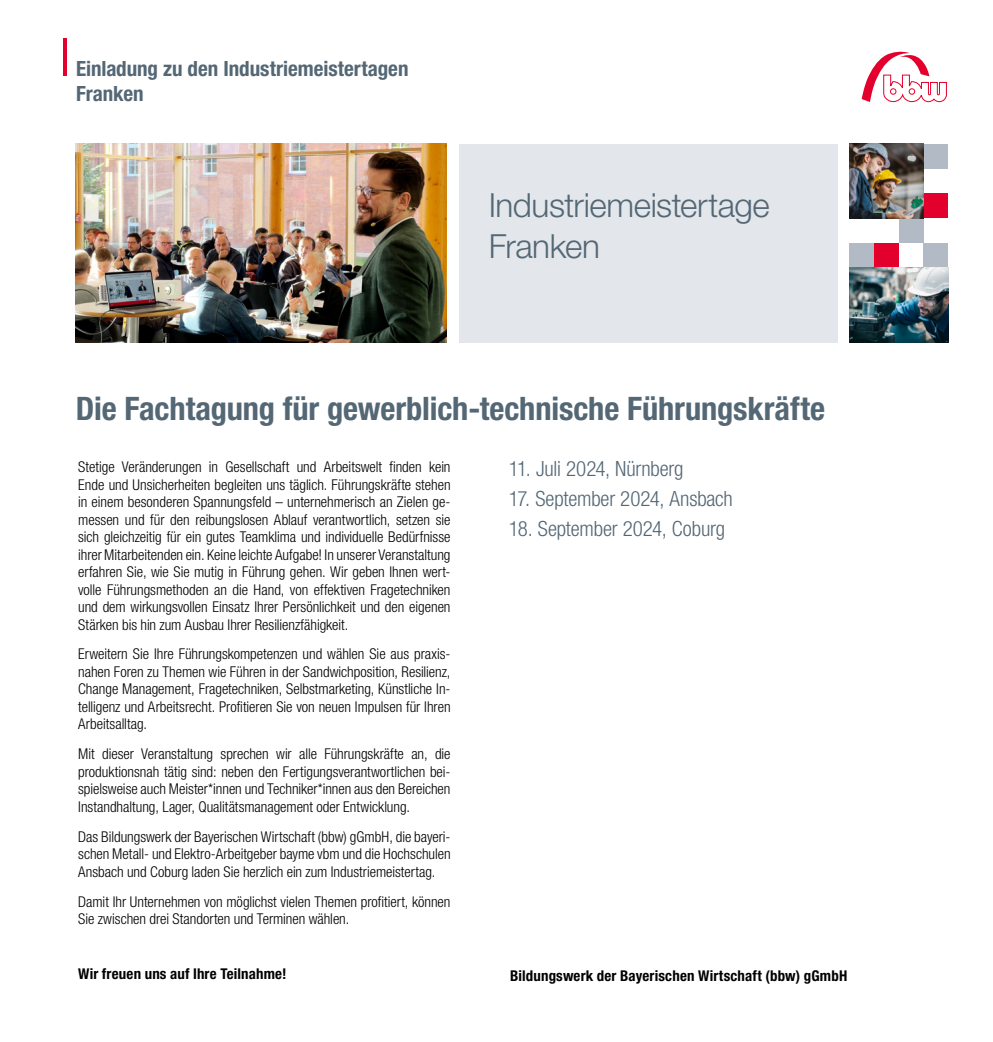
<style>
.page{position:relative;width:993px;height:1042px;background:#fff}
.page>*{position:absolute;margin:0;border:0;box-sizing:border-box;transform-origin:0 0}
.t1{font:300 52.5px "Helvetica Neue LT Pro";color:#e4002c}
.t2{font:300 33.25px/40.2px "Helvetica Neue LT Pro";letter-spacing:-.015em;color:#546775}
.t3{font:700 condensed 32.38px "Helvetica Neue LT Pro";letter-spacing:-.005em;color:#546775}
.t4{font:300 condensed 21px "Helvetica Neue LT Pro";letter-spacing:-.01em;color:#546775}
.t5{font:700 condensed 21px/25.4px "Helvetica Neue LT Pro";color:#546775}
.t6{font:300 condensed 14.88px/17.5px "Helvetica Neue LT Pro";letter-spacing:-.005em;color:#000;text-align:justify}
.t7{font:700 condensed 14.88px "Helvetica Neue LT Pro";letter-spacing:.01em;color:#000}
</style>
<div class="page">
<img style="left:76px;top:144px;width:370px;height:198px">
<div style="left:459px;top:144px;width:378px;height:198px;background:#e3e7eb"></div>
<div style="left:923px;top:193px;width:24px;height:25px;background:#e4002c"></div>
<div style="left:873px;top:243px;width:25px;height:25px;background:#e4002c"></div>
<div style="left:923px;top:144px;width:24px;height:25px;background:#b2bbc5"></div>
<div style="left:923px;top:243px;width:24px;height:25px;background:#b2bbc5"></div>
<div style="left:898px;top:218px;width:25px;height:25px;background:#b2bbc5"></div>
<div style="left:848px;top:243px;width:25px;height:25px;background:#b2bbc5"></div>
<svg style="left:861px;top:51px;width:86px;height:52px"></svg>
<img style="left:849px;top:268px;width:98px;height:74px">
<img style="left:849px;top:144px;width:74px;height:74px">
<h1 class="t1" style="left:60px;top:25px;width:11px">l</h1>
<h3 class="t5" style="left:76px;top:56px;width:334px">Einladung zu den Industriemeistertagen<br>Franken</h3>
<h2 class="t2" style="left:488px;top:185px;width:282px">Industriemeistertage<br>Franken</h2>
<h3 class="t3" style="left:76px;top:389px;width:750px">Die Fachtagung für gewerblich-technische Führungskräfte</h3>
<p class="t6" style="left:78px;top:458px;width:374px">Stetige Veränderungen in Gesellschaft und Arbeitswelt finden kein Ende und Unsicherheiten begleiten uns täglich. Führungskräfte stehen in einem besonderen Spannungsfeld – unternehmerisch an Zielen ge&shy;messen und für den reibungslosen Ablauf verantwortlich, setzen sie sich gleichzeitig für ein gutes Teamklima und individuelle Bedürfnisse ihrer Mitarbeitenden ein. Keine leichte Aufgabe! In unserer Veranstaltung erfahren Sie, wie Sie mutig in Führung gehen. Wir geben Ihnen wert&shy;volle Führungsmethoden an die Hand, von effektiven Fragetechniken und dem wirkungsvollen Einsatz Ihrer Persönlichkeit und den eigenen Stärken bis hin zum Ausbau Ihrer Resilienzfähigkeit.</p>
<p class="t6" style="left:78px;top:645px;width:374px">Erweitern Sie Ihre Führungskompetenzen und wählen Sie aus praxis&shy;nahen Foren zu Themen wie Führen in der Sandwichposition, Resilienz, Change Management, Fragetechniken, Selbstmarketing, Künstliche In&shy;telligenz und Arbeitsrecht. Profitieren Sie von neuen Impulsen für Ihren Arbeitsalltag.</p>
<p class="t6" style="left:78px;top:745px;width:374px">Mit dieser Veranstaltung sprechen wir alle Führungskräfte an, die produktionsnah tätig sind: neben den Fertigungsverantwortlichen bei&shy;spielsweise auch Meister*innen und Techniker*innen aus den Bereichen Instandhaltung, Lager, Qualitätsmanagement oder Entwicklung.</p>
<p class="t6" style="left:78px;top:827px;width:374px">Das Bildungswerk der Bayerischen Wirtschaft (bbw) gGmbH, die bayeri&shy;schen Metall- und Elektro-Arbeitgeber bayme vbm und die Hochschulen Ansbach und Coburg laden Sie herzlich ein zum Industriemeistertag.</p>
<p class="t6" style="left:78px;top:892px;width:374px">Damit Ihr Unternehmen von möglichst vielen Themen profitiert, können<br>Sie zwischen drei Standorten und Terminen wählen.</p>
<h3 class="t4" style="left:508px;top:457px;width:176px">11. Juli 2024, Nürnberg</h3>
<h3 class="t4" style="left:508px;top:487px;width:225px">17. September 2024, Ansbach</h3>
<h3 class="t4" style="left:508px;top:516px;width:218px">18. September 2024, Coburg</h3>
<p class="t7" style="left:78px;top:965px;width:210px">Wir freuen uns auf Ihre Teilnahme!</p>
<p class="t7" style="left:510px;top:966px;width:338px">Bildungswerk der Bayerischen Wirtschaft (bbw) gGmbH</p>
</div>
